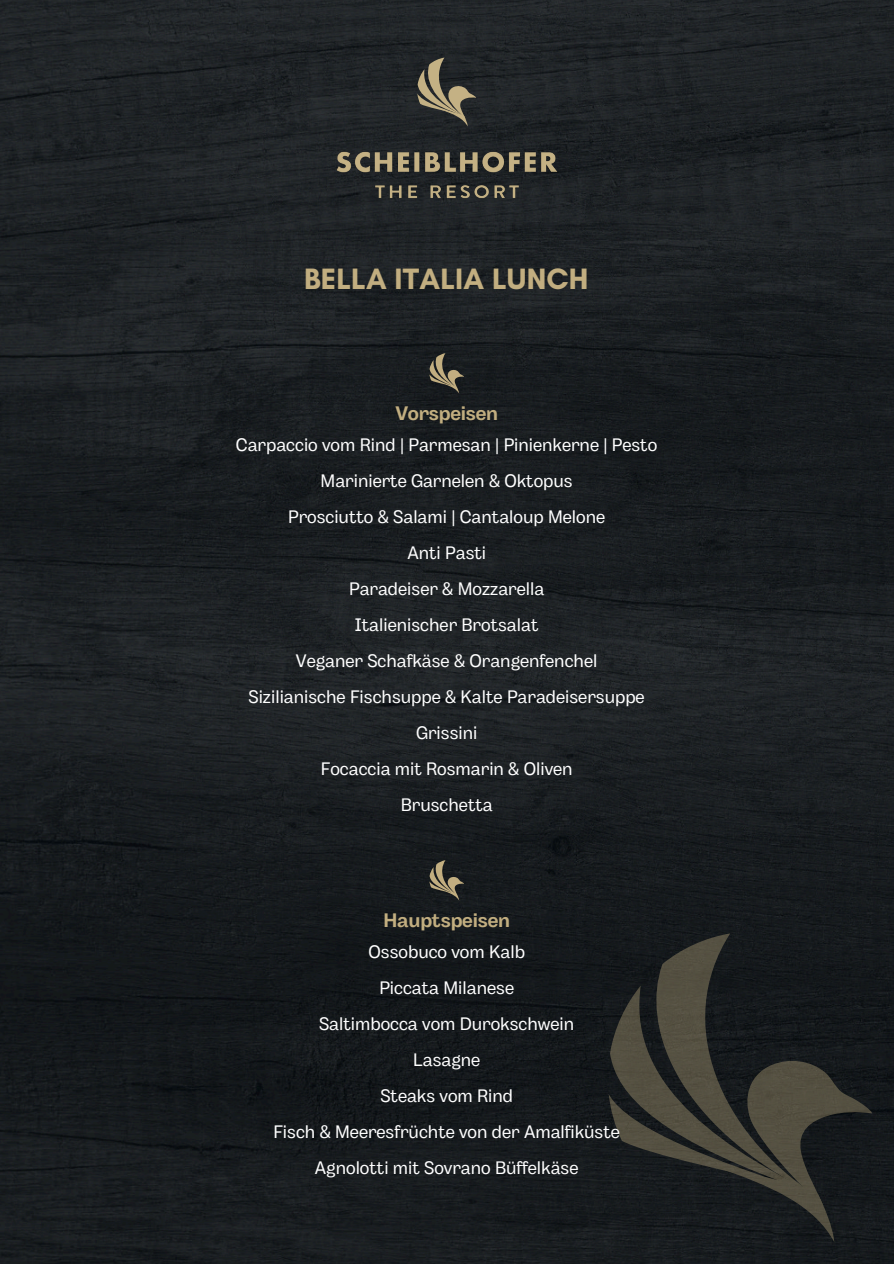
<style>
.page{position:relative;width:894px;height:1264px;background:#fff}
.page>*{position:absolute;margin:0;border:0;box-sizing:border-box;transform-origin:0 0}
.t1{font:700 30px "Glacial Indifference";letter-spacing:.005em;color:#c2ae80}
.t2{font:700 19.5px "Body Grotesque";letter-spacing:-.01em;color:#c2ae80}
.t3{font:18px "Body Grotesque";color:#fff}
</style>
<div class="page">
<img style="left:0;top:0;width:893px;height:1263px">
<svg style="left:417px;top:58px;width:59px;height:69px;background:#535044"></svg>
<img style="left:330px;top:144px;width:234px;height:61px">
<svg style="left:608px;top:933px;width:264px;height:309px;background:#282a27"></svg>
<svg style="left:429px;top:353px;width:35px;height:41px"></svg>
<svg style="left:429px;top:860px;width:35px;height:40px"></svg>
<p class="t1" style="left:304px;top:260px;width:286px">BELLA ITALIA LUNCH</p>
<p class="t2" style="left:395px;top:402px;width:104px">Vorspeisen</p>
<h1 class="t3" style="left:236px;top:434px;width:423px">Carpaccio vom Rind | Parmesan | Pinienkerne | Pesto</h1>
<h2 class="t3" style="left:320px;top:470px;width:253px">Marinierte Garnelen &amp; Oktopus</h2>
<p class="t3" style="left:288px;top:506px;width:318px">Prosciutto &amp; Salami | Cantaloup Melone</p>
<p class="t3" style="left:407px;top:542px;width:80px">Anti Pasti</p>
<p class="t3" style="left:349px;top:578px;width:197px">Paradeiser &amp; Mozzarella</p>
<p class="t3" style="left:355px;top:614px;width:185px">Italienischer Brotsalat</p>
<p class="t3" style="left:296px;top:650px;width:303px">Veganer Schafkäse &amp; Orangenfenchel</p>
<p class="t3" style="left:248px;top:686px;width:397px">Sizilianische Fischsuppe &amp; Kalte Paradeisersuppe</p>
<p class="t3" style="left:416px;top:722px;width:63px">Grissini</p>
<p class="t3" style="left:320px;top:758px;width:253px">Focaccia mit Rosmarin &amp; Oliven</p>
<p class="t3" style="left:400px;top:794px;width:93px">Bruschetta</p>
<p class="t2" style="left:383px;top:908px;width:128px">Hauptspeisen</p>
<p class="t3" style="left:368px;top:941px;width:158px">Ossobuco vom Kalb</p>
<h2 class="t3" style="left:379px;top:977px;width:136px">Piccata Milanese</h2>
<p class="t3" style="left:319px;top:1013px;width:256px">Saltimbocca vom Durokschwein</p>
<p class="t3" style="left:413px;top:1049px;width:69px">Lasagne</p>
<p class="t3" style="left:380px;top:1085px;width:134px">Steaks vom Rind</p>
<p class="t3" style="left:273px;top:1121px;width:348px">Fisch &amp; Meeresfrüchte von der Amalfiküste</p>
<p class="t3" style="left:315px;top:1157px;width:265px">Agnolotti mit Sovrano Büffelkäse</p>
</div>
